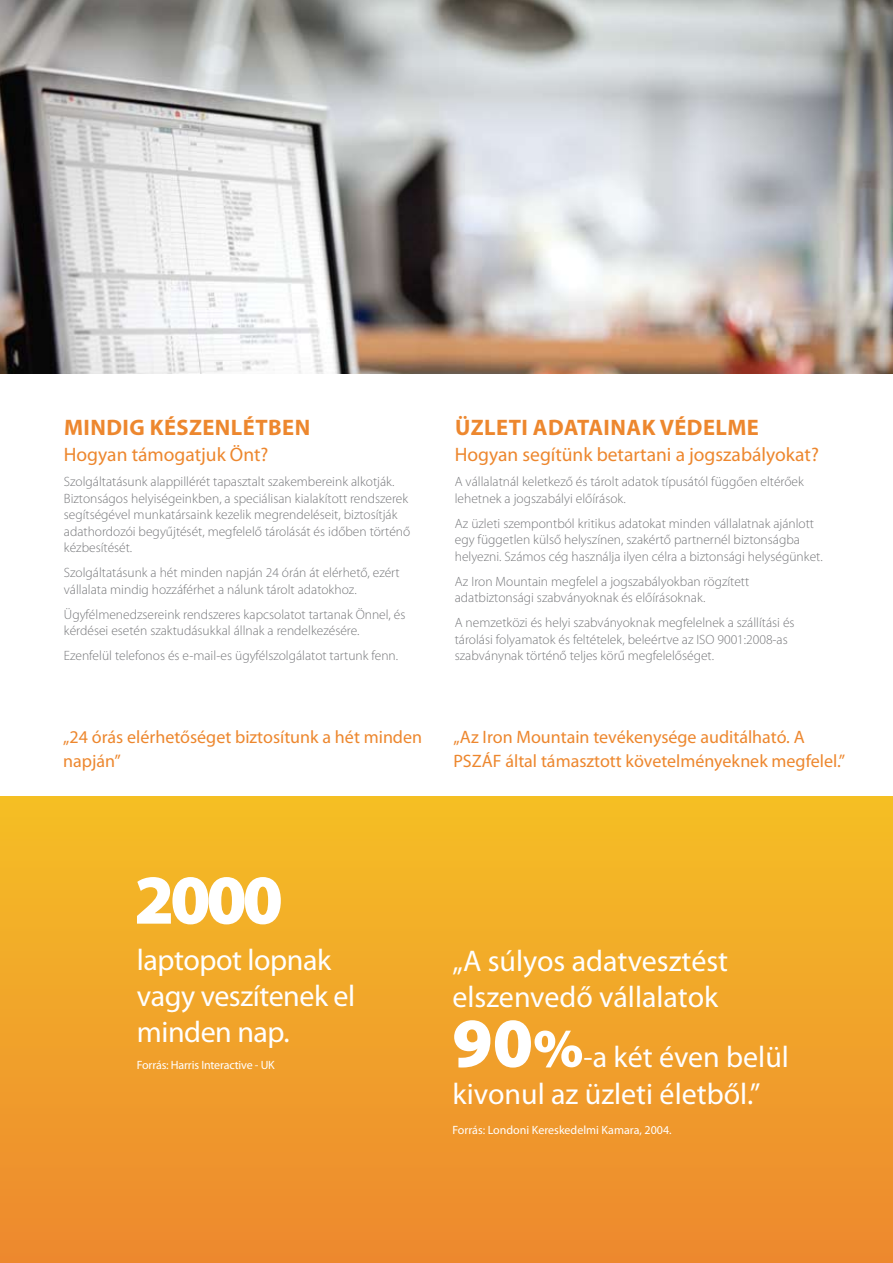
<style>
.page{position:relative;width:893px;height:1263px;background:#fff}
.page>*{position:absolute;margin:0;border:0;box-sizing:border-box;transform-origin:0 0}
.t1{font:900 70.5px "Myriad Pro";color:#fff}
.t2{font:30px/36px "Myriad Pro";color:#fff}
.t3{font:700 22.5px "Myriad Pro";letter-spacing:.02em;color:#ed872e}
.t4{font:19.5px "Myriad Pro";color:#ed872e}
.t5{font:18px/24px "Myriad Pro";color:#ed872e}
.t6{font:300 13.5px/16.5px "Myriad Pro";color:#77787b}
.t7{font:12px "Myriad Pro";color:#fff}
.s1{font-weight:900;font-size:70.5px}
.s2{font-weight:900;font-size:54.9px}
</style>
<div class="page">
<div style="left:0;top:796px;width:893px;height:467px;background:linear-gradient(to bottom,#f5bf25,#ed882f)"></div>
<img style="left:0;top:0;width:893px;height:374px">
<h3 class="t3" style="left:64px;top:412px;width:248px">MINDIG KÉSZENLÉTBEN</h3>
<h3 class="t4" style="left:64px;top:443px;width:206px">Hogyan támogatjuk Önt?</h3>
<p class="t6" style="left:64px;top:474px;width:348px">Szolgáltatásunk alappillérét tapasztalt szakembereink alkotják.<br>Biztonságos helyiségeinkben, a speciálisan kialakított rendszerek segítségével munkatársaink kezelik megrendeléseit, biztosítják adathordozói begyűjtését, megfelelő tárolását és időben történő kézbesítését.</p>
<p class="t6" style="left:64px;top:565px;width:337px">Szolgáltatásunk a hét minden napján 24 órán át elérhető, ezért vállalata mindig hozzáférhet a nálunk tárolt adatokhoz.</p>
<p class="t6" style="left:64px;top:606px;width:343px">Ügyfélmenedzsereink rendszeres kapcsolatot tartanak Önnel, és kérdései esetén szaktudásukkal állnak a rendelkezésére.</p>
<p class="t6" style="left:64px;top:648px;width:336px">Ezenfelül telefonos és e-mail-es ügyfélszolgálatot tartunk fenn.</p>
<h3 class="t3" style="left:455px;top:412px;width:305px">ÜZLETI ADATAINAK VÉDELME</h3>
<h3 class="t4" style="left:455px;top:443px;width:366px">Hogyan segítünk betartani a jogszabályokat?</h3>
<p class="t6" style="left:455px;top:474px;width:351px">A vállalatnál keletkező és tárolt adatok típusától függően eltérőek lehetnek a jogszabályi előírások.</p>
<p class="t6" style="left:455px;top:515px;width:369px">Az üzleti szempontból kritikus adatokat minden vállalatnak ajánlott egy független külső helyszínen, szakértő partnernél biztonságba helyezni. Számos cég használja ilyen célra a biztonsági helységünket.</p>
<p class="t6" style="left:455px;top:573px;width:296px">Az Iron Mountain megfelel a jogszabályokban rögzített adatbiztonsági szabványoknak és előírásoknak.</p>
<p class="t6" style="left:455px;top:615px;width:341px">A nemzetközi és helyi szabványoknak megfelelnek a szállítási és tárolási folyamatok és feltételek, beleértve az ISO 9001:2008-as szabványnak történő teljes körű megfelelőséget.</p>
<h3 class="t5" style="left:63px;top:725px;width:360px">„24 órás elérhetőséget biztosítunk a hét minden napján”</h3>
<h3 class="t5" style="left:453px;top:724px;width:393px">„Az Iron Mountain tevékenysége auditálható. A<br>PSZÁF által támasztott követelményeknek megfelel.”</h3>
<h1 class="t1" style="left:134px;top:860px;width:150px">2000</h1>
<h2 class="t2" style="left:137px;top:941px;width:220px">laptopot lopnak vagy veszítenek el minden nap.</h2>
<p class="t7" style="left:137px;top:1058px;width:139px">Forrás: Harris Interactive - UK</p>
<h2 class="t2" style="left:452px;top:942px;width:277px">„A súlyos adatvesztést elszenvedő vállalatok</h2>
<h2 class="t2" style="left:452px;top:1037px;width:338px;line-height:37.5px"><span class="s1">90</span><span class="s2">%</span>-a két éven belül kivonul az üzleti életből.”</h2>
<p class="t7" style="left:452px;top:1123px;width:221px">Forrás: Londoni Kereskedelmi Kamara, 2004.</p>
</div>
